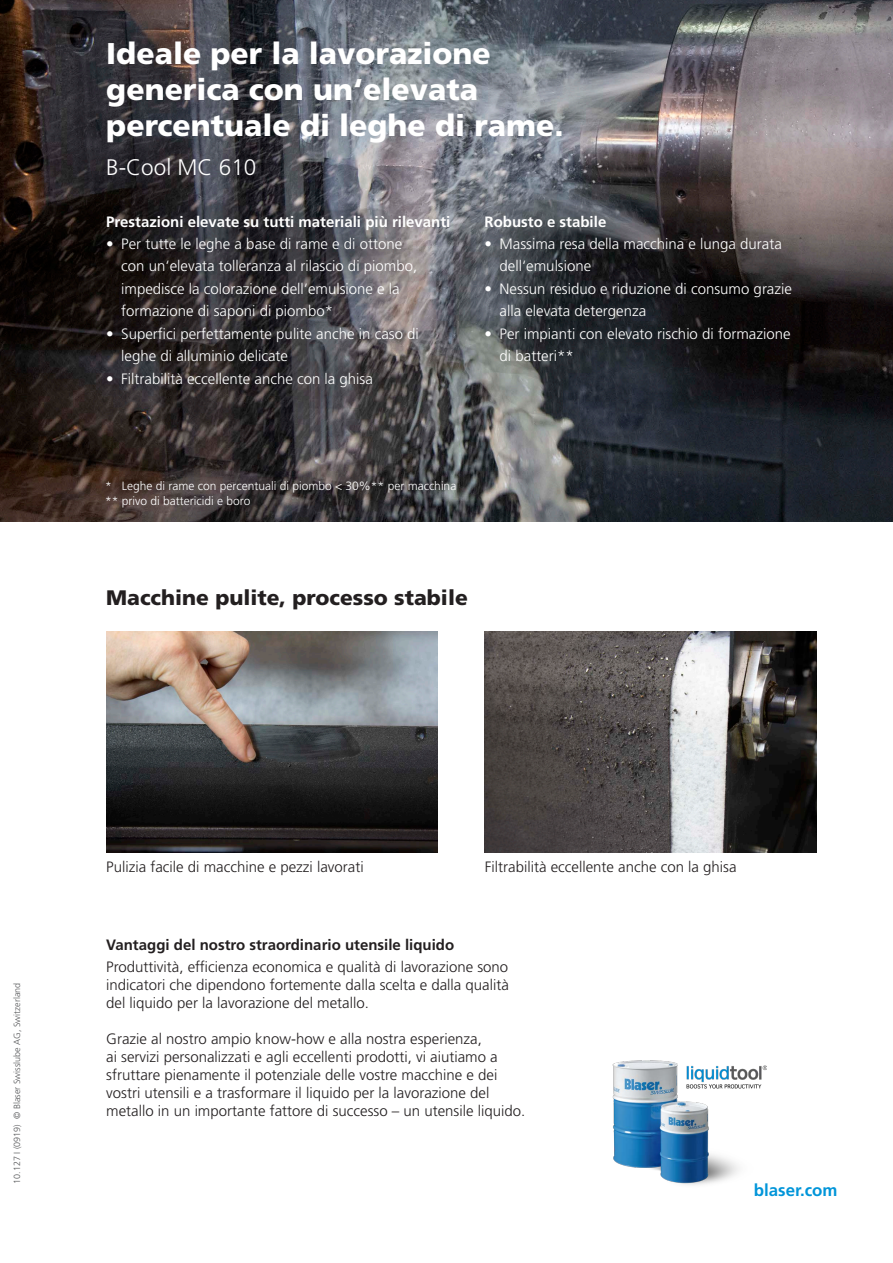
<style>
.page{position:relative;width:893px;height:1263px;background:#fff}
.page>*{position:absolute;margin:0;border:0;box-sizing:border-box;transform-origin:0 0}
.t1{font:900 30px "Frutiger LT Std";color:#fff}
.t2{font:300 22.5px "Frutiger LT Std";color:#fff}
.t3{font:900 21px "Frutiger LT Std";color:#231f20}
.t4{font:700 16.8px "Frutiger LT Std";color:#0095d9}
.t5{font:300 15px/18px "Frutiger LT Std";color:#231f20;text-align:justify}
.t6{font:300 15px/22.5px "Frutiger LT Std";color:#fff}
.t7{font:700 15px "Frutiger LT Std";color:#fff}
.t8{font:700 15px "Frutiger LT Std";color:#231f20}
.t9{font:300 12px "Frutiger LT Std";color:#fff}
.t10{font:300 9px "Frutiger LT Std";color:#57585a}
.s1{font-weight:400}
</style>
<div class="page">
<img style="left:0;top:0;width:893px;height:522px">
<img style="left:106px;top:631px;width:332px;height:221px">
<img style="left:485px;top:631px;width:332px;height:221px">
<img style="left:612px;top:1060px;width:154px;height:125px">
<p class="t1" style="left:106px;top:35px;width:386px">Ideale per la lavorazione</p>
<p class="t1" style="left:106px;top:71px;width:373px">generica con un‘elevata</p>
<p class="t1" style="left:106px;top:107px;width:459px">percentuale di leghe di rame.</p>
<p class="t2" style="left:106px;top:155px;width:152px">B-Cool MC 610</p>
<p class="t7" style="left:106px;top:213px;width:346px">Prestazioni elevate su tutti materiali più rilevanti</p>
<p class="t6" style="left:106px;top:233px;width:297px"><span class="s1">•</span> Per tutte le leghe a base di rame e di ottone</p>
<p class="t6" style="left:121px;top:255px;width:297px">con un‘elevata tolleranza al rilascio di piombo, impedisce la colorazione dell‘emulsione e la formazione di saponi di piombo*</p>
<p class="t6" style="left:121px;top:323px;width:299px;text-indent:-15px"><span class="s1">•</span> Superfici perfettamente pulite anche in caso di leghe di alluminio delicate</p>
<p class="t6" style="left:106px;top:368px;width:268px"><span class="s1">•</span> Filtrabilità eccellente anche con la ghisa</p>
<p class="t7" style="left:485px;top:213px;width:123px">Robusto e stabile</p>
<p class="t6" style="left:500px;top:233px;width:284px;text-indent:-15px"><span class="s1">•</span> Massima resa della macchina e lunga durata dell‘emulsione</p>
<p class="t6" style="left:500px;top:278px;width:294px;text-indent:-15px"><span class="s1">•</span> Nessun residuo e riduzione di consumo grazie alla elevata detergenza</p>
<p class="t6" style="left:500px;top:323px;width:292px;text-indent:-15px"><span class="s1">•</span> Per impianti con elevato rischio di formazione di batteri**</p>
<p class="t9" style="left:105px;top:479px;width:353px">* Leghe di rame con percentuali di piombo &lt; 30%** per macchina</p>
<p class="t9" style="left:105px;top:494px;width:147px">** privo di battericidi e boro</p>
<p class="t3" style="left:106px;top:584px;width:363px">Macchine pulite, processo stabile</p>
<p class="t10" style="left:12px;top:1183px;width:202px;rotate:-90deg">10.127 I (0919) © Blaser Swisslube AG, Switzerland</p>
<p class="t5" style="left:106px;top:858px;width:259px">Pulizia facile di macchine e pezzi lavorati</p>
<p class="t5" style="left:485px;top:858px;width:253px">Filtrabilità eccellente anche con la ghisa</p>
<p class="t8" style="left:106px;top:936px;width:349px">Vantaggi del nostro straordinario utensile liquido</p>
<p class="t5" style="left:106px;top:958px;width:404px">Produttività, efficienza economica e qualità di lavorazione sono indicatori che dipendono fortemente dalla scelta e dalla qualità del liquido per la lavorazione del metallo.</p>
<p class="t5" style="left:106px;top:1030px;width:377px">Grazie al nostro ampio know-how e alla nostra esperienza,</p>
<p class="t5" style="left:106px;top:1048px;width:420px;text-align:left">ai servizi personalizzati e agli eccellenti prodotti, vi aiutiamo a sfruttare pienamente il potenziale delle vostre macchine e dei vostri utensili e a trasformare il liquido per la lavorazione del metallo in un importante fattore di successo – un utensile liquido.</p>
<p class="t4" style="left:754px;top:1180px;width:85px">blaser.com</p>
</div>
